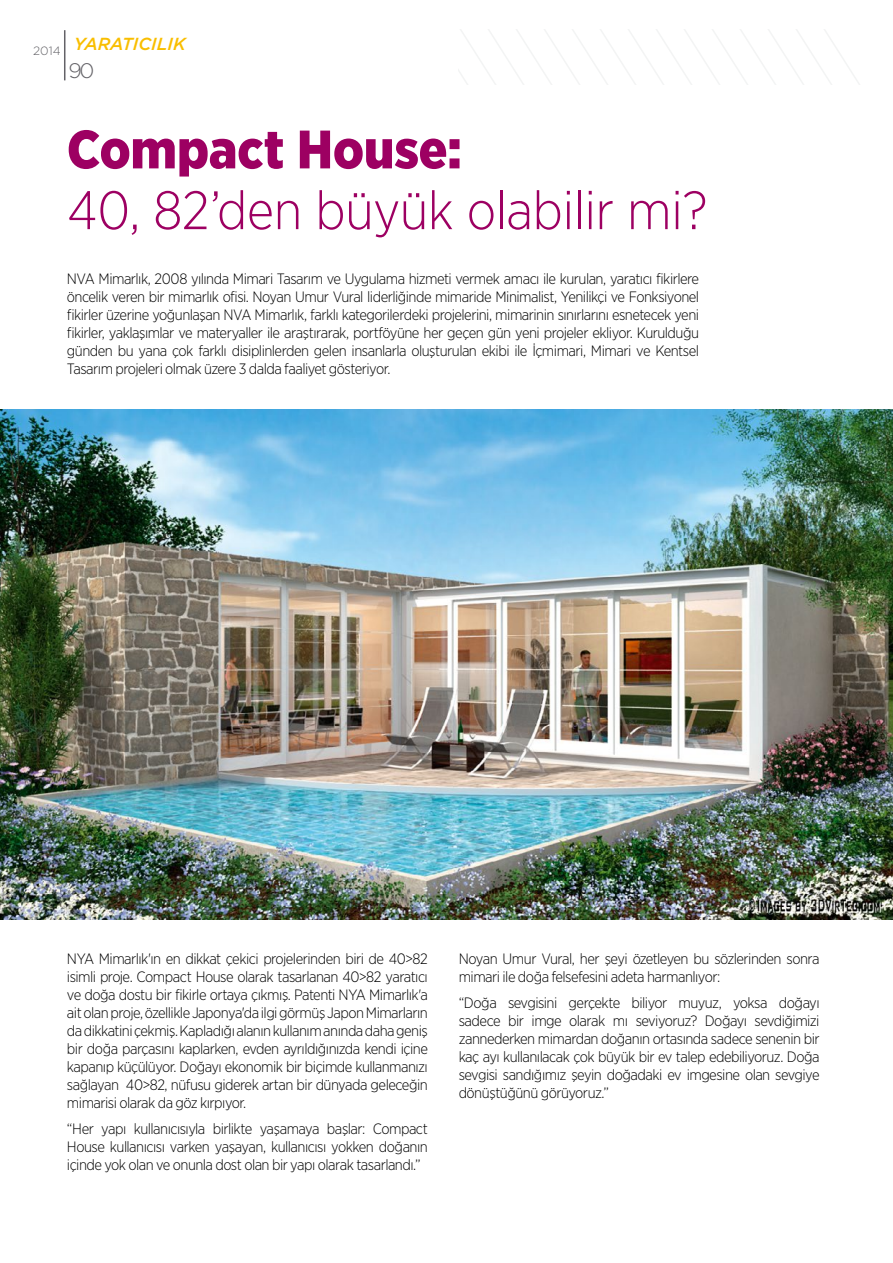
<style>
.page{position:relative;width:893px;height:1263px;background:#fff}
.page>*{position:absolute;margin:0;border:0;box-sizing:border-box;transform-origin:0 0}
.t1{font:300 54px "Gotham Narrow";letter-spacing:-.01em;color:#9d0062}
.t2{font:900 54px "Gotham Narrow";color:#9d0062}
.t3{font:300 21px "Gotham";color:#636267}
.t4{font:italic 500 17.4px "Gotham";color:#f9be00}
.t5{font:300 15px/18px "Gotham Narrow";letter-spacing:-.035em;color:#000;text-align:justify}
.t6{font:300 12px "Gotham";color:#636267}
</style>
<div class="page">
<img style="left:0;top:410px;width:893px;height:510px">
<svg style="left:459px;top:29px;width:400px;height:55px"></svg>
<hr style="left:64px;top:30px;width:1px;height:50px;background:#636267">
<p class="t6" style="left:33px;top:43px;width:29px">2014</p>
<p class="t4" style="left:74px;top:32px;width:113px">YARATICILIK</p>
<h2 class="t3" style="left:68px;top:58px;width:27px">90</h2>
<h1 class="t2" style="left:67px;top:114px;width:396px">Compact House:</h1>
<h1 class="t1" style="left:67px;top:177px;width:642px">40, 82’den büyük olabilir mi?</h1>
<p class="t5" style="left:67px;top:269px;width:634px">NVA Mimarlık, 2008 yılında Mimari Tasarım ve Uygulama hizmeti vermek amacı ile kurulan, yaratıcı fikirlere öncelik veren bir mimarlık ofisi. Noyan Umur Vural liderliğinde mimaride Minimalist, Yenilikçi ve Fonksiyonel fikirler üzerine yoğunlaşan NVA Mimarlık, farklı kategorilerdeki projelerini, mimarinin sınırlarını esnetecek yeni fikirler, yaklaşımlar ve materyaller ile araştırarak, portföyüne her geçen gün yeni projeler ekliyor. Kurulduğu günden bu yana çok farklı disiplinlerden gelen insanlarla oluşturulan ekibi ile İçmimari, Mimari ve Kentsel Tasarım projeleri olmak üzere 3 dalda faaliyet gösteriyor.</p>
<p class="t5" style="left:67px;top:949px;width:362px">NYA Mimarlık'ın en dikkat çekici projelerinden biri de 40&gt;82 isimli proje. Compact House olarak tasarlanan 40&gt;82 yaratıcı ve doğa dostu bir fikirle ortaya çıkmış. Patenti NYA Mimarlık'a ait olan proje, özellikle Japonya'da ilgi görmüş Japon Mimarların da dikkatini çekmiş. Kapladığı alanın kullanım anında daha geniş bir doğa parçasını kaplarken, evden ayrıldığınızda kendi içine kapanıp küçülüyor. Doğayı ekonomik bir biçimde kullanmanızı sağlayan 40&gt;82, nüfusu giderek artan bir dünyada geleceğin mimarisi olarak da göz kırpıyor.</p>
<p class="t5" style="left:67px;top:1120px;width:362px">“Her yapı kullanıcısıyla birlikte yaşamaya başlar: Compact House kullanıcısı varken yaşayan, kullanıcısı yokken doğanın içinde yok olan ve onunla dost olan bir yapı olarak tasarlandı.”</p>
<p class="t5" style="left:459px;top:949px;width:362px">Noyan Umur Vural, her şeyi özetleyen bu sözlerinden sonra mimari ile doğa felsefesini adeta harmanlıyor:</p>
<p class="t5" style="left:459px;top:994px;width:362px">“Doğa sevgisini gerçekte biliyor muyuz, yoksa doğayı sadece bir imge olarak mı seviyoruz? Doğayı sevdiğimizi zannederken mimardan doğanın ortasında sadece senenin bir kaç ayı kullanılacak çok büyük bir ev talep edebiliyoruz. Doğa sevgisi sandığımız şeyin doğadaki ev imgesine olan sevgiye dönüştüğünü görüyoruz.”</p>
</div>
